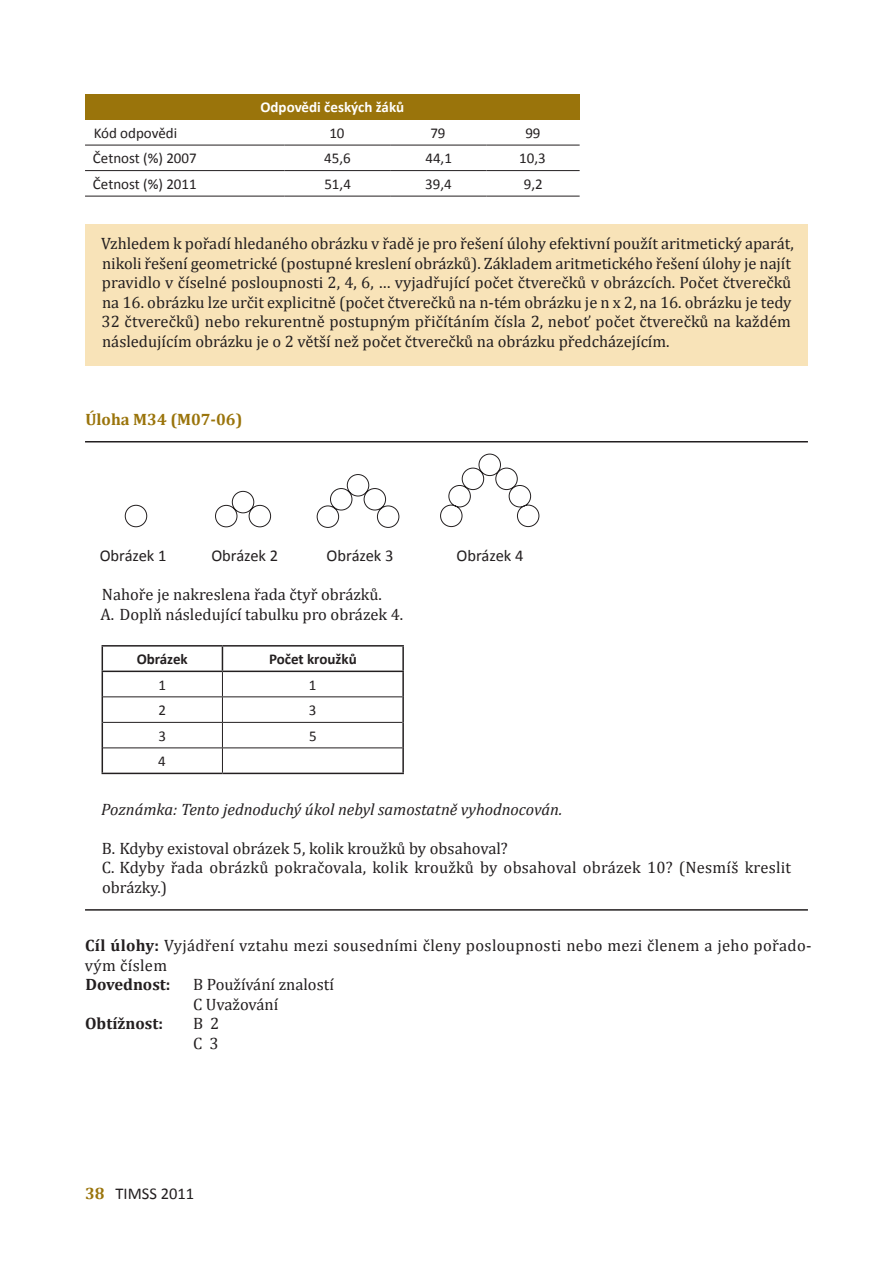
<style>
.page{position:relative;width:893px;height:1263px;background:#fff}
.page>*{position:absolute;margin:0;border:0;box-sizing:border-box;transform-origin:0 0}
.t1{font:16.5px/19.5px "Cambria";color:#231f20}
.t2{font:16.5px/19.5px "Cambria";letter-spacing:.02em;color:#231f20}
.t3{font:italic 16.5px "Cambria";color:#231f20}
.t4{font:16.5px "Calibri";color:#231f20}
.t5{font:700 16.5px "Cambria";color:#231f20}
.t6{font:700 16.5px "Cambria";color:#9a740b}
.t7{font:15px "Calibri";color:#231f20}
.t8{font:700 15px "Calibri";color:#fff}
.t9{font:700 15px "Calibri";color:#231f20}
.s1{font-weight:700}
.s2{font-family:"Cambria";font-weight:700;color:#9a740b}
</style>
<div class="page">
<div style="left:85px;top:224px;width:723px;height:142px;background:#f8e3b8"></div>
<div style="left:85px;top:94px;width:495px;height:26px;background:#9a740b"></div>
<hr style="left:85px;top:145px;width:200px;height:1px;background:#231f20">
<hr style="left:285px;top:145px;width:106px;height:1px;background:#231f20">
<hr style="left:391px;top:145px;width:95px;height:1px;background:#231f20">
<hr style="left:486px;top:145px;width:94px;height:1px;background:#231f20">
<hr style="left:85px;top:170px;width:200px;height:1px;background:#231f20">
<hr style="left:285px;top:170px;width:106px;height:1px;background:#231f20">
<hr style="left:391px;top:170px;width:95px;height:1px;background:#231f20">
<hr style="left:486px;top:170px;width:94px;height:1px;background:#231f20">
<hr style="left:85px;top:196px;width:200px;height:1px;background:#231f20">
<hr style="left:285px;top:196px;width:106px;height:1px;background:#231f20">
<hr style="left:391px;top:196px;width:95px;height:1px;background:#231f20">
<hr style="left:486px;top:196px;width:94px;height:1px;background:#231f20">
<hr style="left:103px;top:696px;width:119px;height:1px;background:#231f20">
<hr style="left:222px;top:696px;width:180px;height:1px;background:#231f20">
<hr style="left:103px;top:722px;width:119px;height:1px;background:#231f20">
<hr style="left:222px;top:722px;width:180px;height:1px;background:#231f20">
<hr style="left:103px;top:747px;width:119px;height:1px;background:#231f20">
<hr style="left:222px;top:747px;width:180px;height:1px;background:#231f20">
<svg style="left:222px;top:646px;width:1px;height:127px"></svg>
<hr style="left:102px;top:645px;width:120px;height:1px;background:#231f20">
<hr style="left:222px;top:645px;width:182px;height:1px;background:#231f20">
<hr style="left:402px;top:646px;width:2px;height:25px;background:#231f20">
<hr style="left:402px;top:672px;width:2px;height:25px;background:#231f20">
<hr style="left:402px;top:748px;width:2px;height:25px;background:#231f20">
<hr style="left:102px;top:671px;width:120px;height:1px;background:#231f20">
<hr style="left:222px;top:671px;width:182px;height:1px;background:#231f20">
<hr style="left:402px;top:697px;width:2px;height:25px;background:#231f20">
<svg style="left:102px;top:646px;width:1px;height:127px"></svg>
<hr style="left:402px;top:722px;width:2px;height:26px;background:#231f20">
<hr style="left:102px;top:773px;width:120px;height:1px;background:#231f20">
<hr style="left:222px;top:773px;width:182px;height:1px;background:#231f20">
<div style="left:125px;top:505px;width:22px;height:22px;border:1px solid #231f20;border-radius:50%"></div>
<svg style="left:215px;top:491px;width:56px;height:37px"></svg>
<svg style="left:316px;top:474px;width:84px;height:54px"></svg>
<svg style="left:440px;top:453px;width:99px;height:74px"></svg>
<hr style="left:85px;top:909px;width:723px;height:2px;background:#231f20">
<hr style="left:85px;top:441px;width:723px;height:1px;background:#231f20">
<p class="t8" style="left:260px;top:98px;width:145px">Odpovědi českých žáků</p>
<p class="t7" style="left:94px;top:123px;width:85px">Kód odpovědi</p>
<p class="t7" style="left:329px;top:123px;width:17px">10</p>
<p class="t7" style="left:430px;top:123px;width:17px">79</p>
<p class="t7" style="left:525px;top:123px;width:17px">99</p>
<p class="t7" style="left:93px;top:149px;width:105px">Četnost (%) 2007</p>
<p class="t7" style="left:324px;top:149px;width:28px">45,6</p>
<p class="t7" style="left:425px;top:149px;width:28px">44,1</p>
<p class="t7" style="left:519px;top:149px;width:28px">10,3</p>
<p class="t7" style="left:93px;top:175px;width:105px">Četnost (%) 2011</p>
<p class="t7" style="left:324px;top:175px;width:28px">51,4</p>
<p class="t7" style="left:425px;top:175px;width:28px">39,4</p>
<p class="t7" style="left:524px;top:175px;width:20px">9,2</p>
<p class="t1" style="left:101px;top:234px;width:694px">Vzhledem k pořadí hledaného obrázku v řadě je pro řešení úlohy efektivní použít aritmetický aparát, nikoli řešení geometrické (postupné kreslení obrázků). Základem aritmetického řešení úlohy je najít pravidlo v číselné posloupnosti 2, 4, 6, … vyjadřující počet čtverečků v obrázcích. Počet čtverečků na 16. obrázku lze určit explicitně (počet čtverečků na n-tém obrázku je n x 2, na 16. obrázku je tedy 32 čtverečků) nebo rekurentně postupným přičítáním čísla 2, neboť počet čtverečků na každém následujícím obrázku je o 2 větší než počet čtverečků na obrázku předcházejícím.</p>
<p class="t6" style="left:85px;top:409px;width:158px">Úloha M34 (M07-06)</p>
<p class="t4" style="left:100px;top:545px;width:68px">Obrázek 1</p>
<p class="t4" style="left:211px;top:545px;width:68px">Obrázek 2</p>
<p class="t4" style="left:327px;top:545px;width:68px">Obrázek 3</p>
<p class="t4" style="left:457px;top:545px;width:68px">Obrázek 4</p>
<p class="t1" style="left:101px;top:585px;width:304px">Nahoře je nakreslena řada čtyř obrázků.<br>A. Doplň následující tabulku pro obrázek 4.</p>
<p class="t9" style="left:137px;top:650px;width:53px">Obrázek</p>
<p class="t9" style="left:269px;top:650px;width:89px">Počet kroužků</p>
<p class="t7" style="left:158px;top:676px;width:9px">1</p>
<p class="t7" style="left:309px;top:676px;width:9px">1</p>
<p class="t7" style="left:158px;top:701px;width:9px">2</p>
<p class="t7" style="left:309px;top:701px;width:9px">3</p>
<p class="t7" style="left:158px;top:726px;width:9px">3</p>
<p class="t7" style="left:309px;top:726px;width:9px">5</p>
<p class="t7" style="left:158px;top:752px;width:9px">4</p>
<p class="t3" style="left:101px;top:799px;width:463px">Poznámka: Tento jednoduchý úkol nebyl samostatně vyhodnocován.</p>
<p class="t1" style="left:102px;top:838px;width:691px">B. Kdyby existoval obrázek 5, kolik kroužků by obsahoval?<br>C. Kdyby řada obrázků pokračovala, kolik kroužků by obsahoval obrázek 10? (Nesmíš kreslit obrázky.)</p>
<p class="t2" style="left:85px;top:936px;width:728px"><span class="s1">Cíl úlohy:</span> Vyjádření vztahu mezi sousedními členy posloupnosti nebo mezi členem a jeho pořado&shy;vým číslem</p>
<p class="t5" style="left:85px;top:974px;width:87px">Dovednost:</p>
<p class="t1" style="left:193px;top:975px;width:142px">B Používání znalostí<br>C Uvažování</p>
<p class="t5" style="left:85px;top:1013px;width:79px">Obtížnost:</p>
<p class="t1" style="left:193px;top:1014px;width:28px">B 2<br>C 3</p>
<p class="t4" style="left:85px;top:1183px;width:111px"><span class="s2">38</span> TIMSS 2011</p>
</div>
